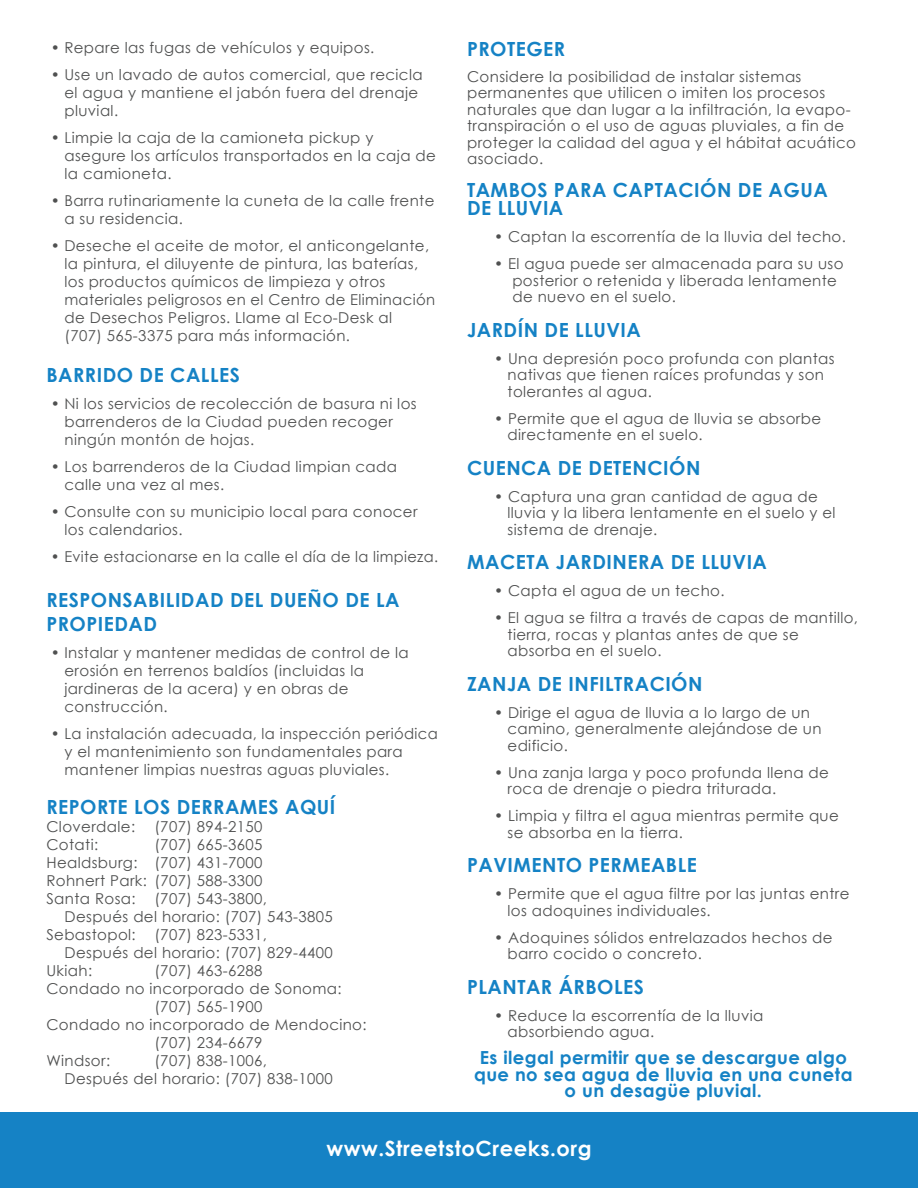
<style>
.page{position:relative;width:918px;height:1188px;background:#fff}
.page>*{position:absolute;margin:0;border:0;box-sizing:border-box;transform-origin:0 0}
.t1{font:700 21px "Century Gothic";letter-spacing:.025em;color:#fff}
.t2{font:700 19.5px/23.4px "Century Gothic";letter-spacing:.025em;color:#1582c5}
.t3{font:700 18px/16.5px "Century Gothic";letter-spacing:.025em;color:#1582c5;text-align:center}
.t4{font:15px/18px "Century Gothic";letter-spacing:.025em;color:#4f5050}
</style>
<div class="page">
<div style="left:0;top:1113px;width:918px;height:75px;background:#1582c5"></div>
<p class="t4" style="left:51px;top:38px;width:325px">• Repare las fugas de vehículos y equipos.</p>
<p class="t4" style="left:65px;top:65px;width:360px;text-indent:-14px">• Use un lavado de autos comercial, que recicla el agua y mantiene el jabón fuera del drenaje pluvial.</p>
<p class="t4" style="left:65px;top:128px;width:373px;text-indent:-14px">• Limpie la caja de la camioneta pickup y asegure los artículos transportados en la caja de la camioneta.</p>
<p class="t4" style="left:65px;top:191px;width:372px;text-indent:-14px">• Barra rutinariamente la cuneta de la calle frente a su residencia.</p>
<p class="t4" style="left:64px;top:236px;width:372px;text-indent:-13px">• Deseche el aceite de motor, el anticongelante, la pintura, el diluyente de pintura, las baterías, los productos químicos de limpieza y otros materiales peligrosos en el Centro de Eliminación de Desechos Peligros. Llame al Eco-Desk al<br>(707) 565-3375 para más información.</p>
<h2 class="t2" style="left:46px;top:362px;width:195px">BARRIDO DE CALLES</h2>
<p class="t4" style="left:65px;top:394px;width:354px;text-indent:-14px">• Ni los servicios de recolección de basura ni los barrenderos de la Ciudad pueden recoger ningún montón de hojas.</p>
<p class="t4" style="left:65px;top:457px;width:334px;text-indent:-14px">• Los barrenderos de la Ciudad limpian cada calle una vez al mes.</p>
<p class="t4" style="left:65px;top:502px;width:355px;text-indent:-14px">• Consulte con su municipio local para conocer los calendarios.</p>
<p class="t4" style="left:51px;top:547px;width:389px">• Evite estacionarse en la calle el día de la limpieza.</p>
<h2 class="t2" style="left:46px;top:587px;width:355px">RESPONSABILIDAD DEL DUEÑO DE LA<br>PROPIEDAD</h2>
<p class="t4" style="left:65px;top:643px;width:346px;text-indent:-14px">• Instalar y mantener medidas de control de la erosión en terrenos baldíos (incluidas la jardineras de la acera) y en obras de construcción.</p>
<p class="t4" style="left:65px;top:724px;width:375px;text-indent:-14px">• La instalación adecuada, la inspección periódica y el mantenimiento son fundamentales para mantener limpias nuestras aguas pluviales.</p>
<h2 class="t2" style="left:46px;top:794px;width:290px">REPORTE LOS DERRAMES AQUÍ</h2>
<p class="t4" style="left:46px;top:817px;width:90px">Cloverdale:</p>
<p class="t4" style="left:154px;top:817px;width:110px">(707) 894-2150</p>
<p class="t4" style="left:46px;top:835px;width:53px">Cotati:</p>
<p class="t4" style="left:46px;top:835px;width:218px;text-align:justify;text-indent:108px">(707) 665-3605<br>Healdsburg: (707) 431-7000<br>Rohnert Park: (707) 588-3300<br>Santa Rosa:</p>
<p class="t4" style="left:154px;top:889px;width:114px">(707) 543-3800,</p>
<p class="t4" style="left:65px;top:907px;width:270px">Después del horario: (707) 543-3805</p>
<p class="t4" style="left:46px;top:925px;width:222px">Sebastopol: (707) 823-5331,</p>
<p class="t4" style="left:65px;top:943px;width:270px">Después del horario: (707) 829-4400</p>
<p class="t4" style="left:46px;top:961px;width:47px">Ukiah:</p>
<p class="t4" style="left:154px;top:961px;width:110px">(707) 463-6288</p>
<p class="t4" style="left:46px;top:979px;width:297px">Condado no incorporado de Sonoma:</p>
<p class="t4" style="left:154px;top:997px;width:110px">(707) 565-1900</p>
<p class="t4" style="left:46px;top:1015px;width:322px">Condado no incorporado de Mendocino:</p>
<p class="t4" style="left:154px;top:1033px;width:110px">(707) 234-6679</p>
<p class="t4" style="left:46px;top:1051px;width:65px">Windsor:</p>
<p class="t4" style="left:65px;top:1051px;width:270px;text-indent:90px">(707) 838-1006,<br>Después del horario: (707) 838-1000</p>
<h2 class="t2" style="left:467px;top:36px;width:100px">PROTEGER</h2>
<p class="t4" style="left:467px;top:68px;width:390px;line-height:16.5px">Considere la posibilidad de instalar sistemas permanentes que utilicen o imiten los procesos naturales que dan lugar a la infiltración, la evapo&shy;transpiración o el uso de aguas pluviales, a fin de proteger la calidad del agua y el hábitat acuático asociado.</p>
<h2 class="t2" style="left:467px;top:180px;width:362px;line-height:18px">TAMBOS PARA CAPTACIÓN DE AGUA<br>DE LLUVIA</h2>
<p class="t4" style="left:494px;top:227px;width:353px">• Captan la escorrentía de la lluvia del techo.</p>
<p class="t4" style="left:512px;top:255px;width:333px;line-height:16.5px;text-indent:-18px">• El agua puede ser almacenada para su uso posterior o retenida y liberada lentamente de nuevo en el suelo.</p>
<h2 class="t2" style="left:467px;top:317px;width:175px">JARDÍN DE LLUVIA</h2>
<p class="t4" style="left:508px;top:350px;width:329px;line-height:16.5px;text-indent:-14px">• Una depresión poco profunda con plantas nativas que tienen raíces profundas y son tolerantes al agua.</p>
<p class="t4" style="left:508px;top:410px;width:315px;line-height:16.5px;text-indent:-14px">• Permite que el agua de lluvia se absorbe directamente en el suelo.</p>
<h2 class="t2" style="left:467px;top:455px;width:235px">CUENCA DE DETENCIÓN</h2>
<p class="t4" style="left:508px;top:488px;width:329px;line-height:16.5px;text-indent:-14px">• Captura una gran cantidad de agua de lluvia y la libera lentamente en el suelo y el sistema de drenaje.</p>
<h2 class="t2" style="left:467px;top:549px;width:302px">MACETA JARDINERA DE LLUVIA</h2>
<p class="t4" style="left:494px;top:581px;width:232px">• Capta el agua de un techo.</p>
<p class="t4" style="left:508px;top:609px;width:352px;line-height:16.5px;text-indent:-14px">• El agua se filtra a través de capas de mantillo, tierra, rocas y plantas antes de que se absorba en el suelo.</p>
<h2 class="t2" style="left:467px;top:671px;width:237px">ZANJA DE INFILTRACIÓN</h2>
<p class="t4" style="left:508px;top:704px;width:315px;line-height:16.5px;text-indent:-14px">• Dirige el agua de lluvia a lo largo de un camino, generalmente alejándose de un edificio.</p>
<p class="t4" style="left:508px;top:764px;width:323px;line-height:16.5px;text-indent:-14px">• Una zanja larga y poco profunda llena de roca de drenaje o piedra triturada.</p>
<p class="t4" style="left:508px;top:807px;width:333px;line-height:16.5px;text-indent:-14px">• Limpia y filtra el agua mientras permite que se absorba en la tierra.</p>
<h2 class="t2" style="left:467px;top:852px;width:231px">PAVIMENTO PERMEABLE</h2>
<p class="t4" style="left:508px;top:885px;width:343px;line-height:16.5px;text-indent:-14px">• Permite que el agua filtre por las juntas entre los adoquines individuales.</p>
<p class="t4" style="left:508px;top:929px;width:327px;line-height:16.5px;text-indent:-14px">• Adoquines sólidos entrelazados hechos de barro cocido o concreto.</p>
<h2 class="t2" style="left:467px;top:974px;width:178px">PLANTAR ÁRBOLES</h2>
<p class="t4" style="left:508px;top:1007px;width:257px;line-height:16.5px;text-indent:-14px">• Reduce la escorrentía de la lluvia absorbiendo agua.</p>
<p class="t3" style="left:474px;top:1048px;width:380px">Es ilegal permitir que se descargue algo que no sea agua de lluvia en una cuneta o un desagüe pluvial.</p>
<h1 class="t1" style="left:326px;top:1133px;width:267px">www.StreetstoCreeks.org</h1>
</div>
